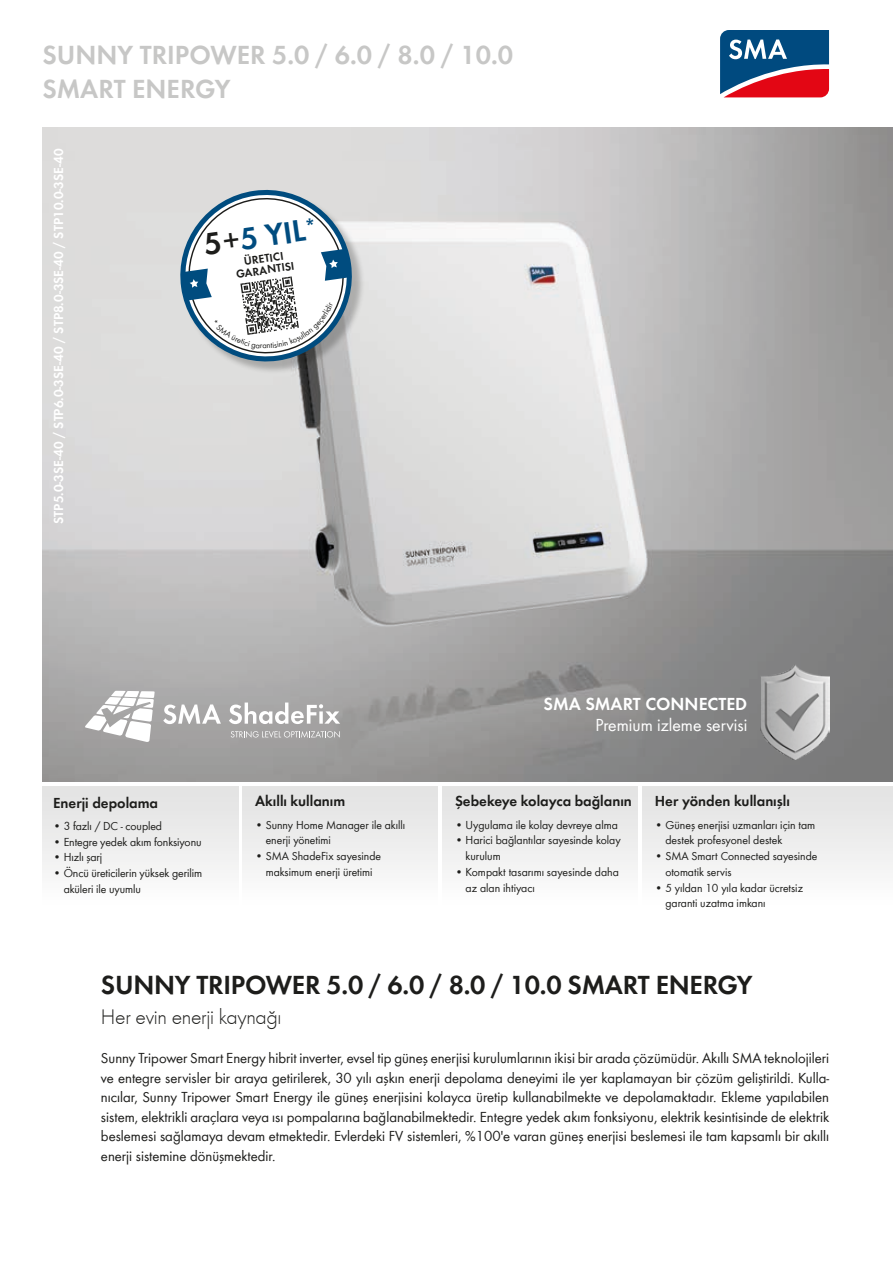
<style>
.page{position:relative;width:893px;height:1263px;background:#fff}
.page>*{position:absolute;margin:0;border:0;box-sizing:border-box;transform-origin:0 0}
.t1{font:600 31.8px "SMA Futura Global";color:#004c7f}
.t2{font:600 27px "SMA Futura Global";letter-spacing:-.01em;color:#1d1d1b}
.t3{font:600 27px/34.5px "SMA Futura Global";color:#c7c7c6}
.t4{font:300 21.75px "SMA Futura Global";letter-spacing:-.015em;color:#1d1d1b}
.t5{font:18px "SMA Futura Global";color:#fff}
.t6{font:600 18px "SMA Futura Global";color:#fff}
.t7{font:15px/19.5px "SMA Futura Global";color:#1d1d1b;text-align:justify}
.t8{font:600 15px "SMA Futura Global";color:#1d1d1b}
.t9{font:600 13.5px "SMA Futura Global";color:#fff}
.t10{font:12px/15.8px "SMA Futura Global";color:#1d1d1b}
.t11{font:600 11.7px/11.4px "SMA Futura Global";color:#1d1d1b;text-align:center}
.s1{color:#1d1d1b}
</style>
<div class="page">
<img style="left:43px;top:128px;width:850px;height:654px">
<svg style="left:720px;top:30px;width:110px;height:68px;background:#655476"></svg>
<div style="left:43px;top:787px;width:195px;height:119px;background:linear-gradient(to bottom,#e1e1e1,#fdfdfd)"></div>
<div style="left:242px;top:787px;width:196px;height:119px;background:linear-gradient(to bottom,#e1e1e1,#fdfdfd)"></div>
<div style="left:442px;top:787px;width:196px;height:119px;background:linear-gradient(to bottom,#e1e1e1,#fdfdfd)"></div>
<div style="left:642px;top:787px;width:251px;height:119px;background:linear-gradient(to bottom,#e1e1e1,#fdfdfd)"></div>
<img style="left:760px;top:665px;width:69px;height:94px">
<svg style="left:85px;top:691px;width:70px;height:51px"></svg>
<svg style="left:231px;top:731px;width:109px;height:7px"></svg>
<svg style="left:229px;top:702px;width:111px;height:22px"></svg>
<svg style="left:163px;top:704px;width:58px;height:20px"></svg>
<div style="left:182px;top:192px;width:182px;height:183px;background:#1d1d1b;opacity:.27"></div>
<svg style="left:175px;top:184px;width:183px;height:183px"></svg>
<h2 class="t3" style="left:43px;top:37px;width:472px">SUNNY TRIPOWER 5.0 / 6.0 / 8.0 / 10.0<br>SMART ENERGY</h2>
<p class="t9" style="left:51px;top:524px;width:377px;rotate:-90deg">STP5.0-3SE-40 / STP6.0-3SE-40 / STP8.0-3SE-40 / STP10.0-3SE-40</p>
<h1 class="t1" style="left:201px;top:225px;width:115px;rotate:-8deg"><span class="s1">5+</span>5 YIL<sup>*</sup></h1>
<p class="t11" style="left:234px;top:257px;width:60px;rotate:-8deg">ÜRETICI<br>GARANTISI</p>
<p class="t8" style="left:53px;top:794px;width:107px">Enerji depolama</p>
<p class="t10" style="left:53px;top:818px;width:110px">• 3 fazlı / DC - coupled</p>
<p class="t10" style="left:53px;top:833px;width:150px">• Entegre yedek akım fonksiyonu</p>
<p class="t10" style="left:53px;top:849px;width:51px">• Hızlı şarj</p>
<p class="t10" style="left:64px;top:865px;width:140px;text-indent:-11px">• Öncü üreticilerin yüksek gerilim aküleri ile uyumlu</p>
<p class="t8" style="left:255px;top:792px;width:92px">Akıllı kullanım</p>
<p class="t10" style="left:266px;top:816px;width:141px;text-indent:-11px">• Sunny Home Manager ile akıllı enerji yönetimi</p>
<p class="t10" style="left:255px;top:848px;width:127px;text-align:center">• SMA ShadeFix sayesinde maksimum enerji üretimi</p>
<p class="t6" style="left:544px;top:693px;width:205px">SMA SMART CONNECTED</p>
<p class="t5" style="left:595px;top:715px;width:153px">Premium izleme servisi</p>
<p class="t8" style="left:455px;top:792px;width:178px">Şebekeye kolayca bağlanın</p>
<p class="t10" style="left:455px;top:816px;width:165px">• Uygulama ile kolay devreye alma</p>
<p class="t10" style="left:466px;top:832px;width:157px;text-indent:-11px">• Harici bağlantılar sayesinde kolay kurulum</p>
<p class="t10" style="left:466px;top:864px;width:155px;text-indent:-11px">• Kompakt tasarımı sayesinde daha az alan ihtiyacı</p>
<p class="t8" style="left:655px;top:792px;width:137px">Her yönden kullanışlı</p>
<p class="t10" style="left:665px;top:816px;width:151px;text-indent:-11px">• Güneş enerjisi uzmanları için tam destek profesyonel destek</p>
<p class="t10" style="left:665px;top:848px;width:153px;text-indent:-11px">• SMA Smart Connected sayesinde otomatik servis</p>
<p class="t10" style="left:665px;top:879px;width:139px;text-indent:-11px">• 5 yıldan 10 yıla kadar ücretsiz garanti uzatma imkanı</p>
<h2 class="t2" style="left:101px;top:969px;width:653px">SUNNY TRIPOWER 5.0 / 6.0 / 8.0 / 10.0 SMART ENERGY</h2>
<h3 class="t4" style="left:101px;top:1004px;width:182px">Her evin enerji kaynağı</h3>
<p class="t7" style="left:101px;top:1048px;width:730px">Sunny Tripower Smart Energy hibrit inverter, evsel tip güneş enerjisi kurulumlarının ikisi bir arada çözümüdür. Akıllı SMA teknolojileri ve entegre servisler bir araya getirilerek, 30 yılı aşkın enerji depolama deneyimi ile yer kaplamayan bir çözüm geliştirildi. Kulla&shy;nıcılar, Sunny Tripower Smart Energy ile güneş enerjisini kolayca üretip kullanabilmekte ve depolamaktadır. Ekleme yapılabilen sistem, elektrikli araçlara veya ısı pompalarına bağlanabilmektedir. Entegre yedek akım fonksiyonu, elektrik kesintisinde de elektrik beslemesi sağlamaya devam etmektedir. Evlerdeki FV sistemleri, %100'e varan güneş enerjisi beslemesi ile tam kapsamlı bir akıllı enerji sistemine dönüşmektedir.</p>
</div>
